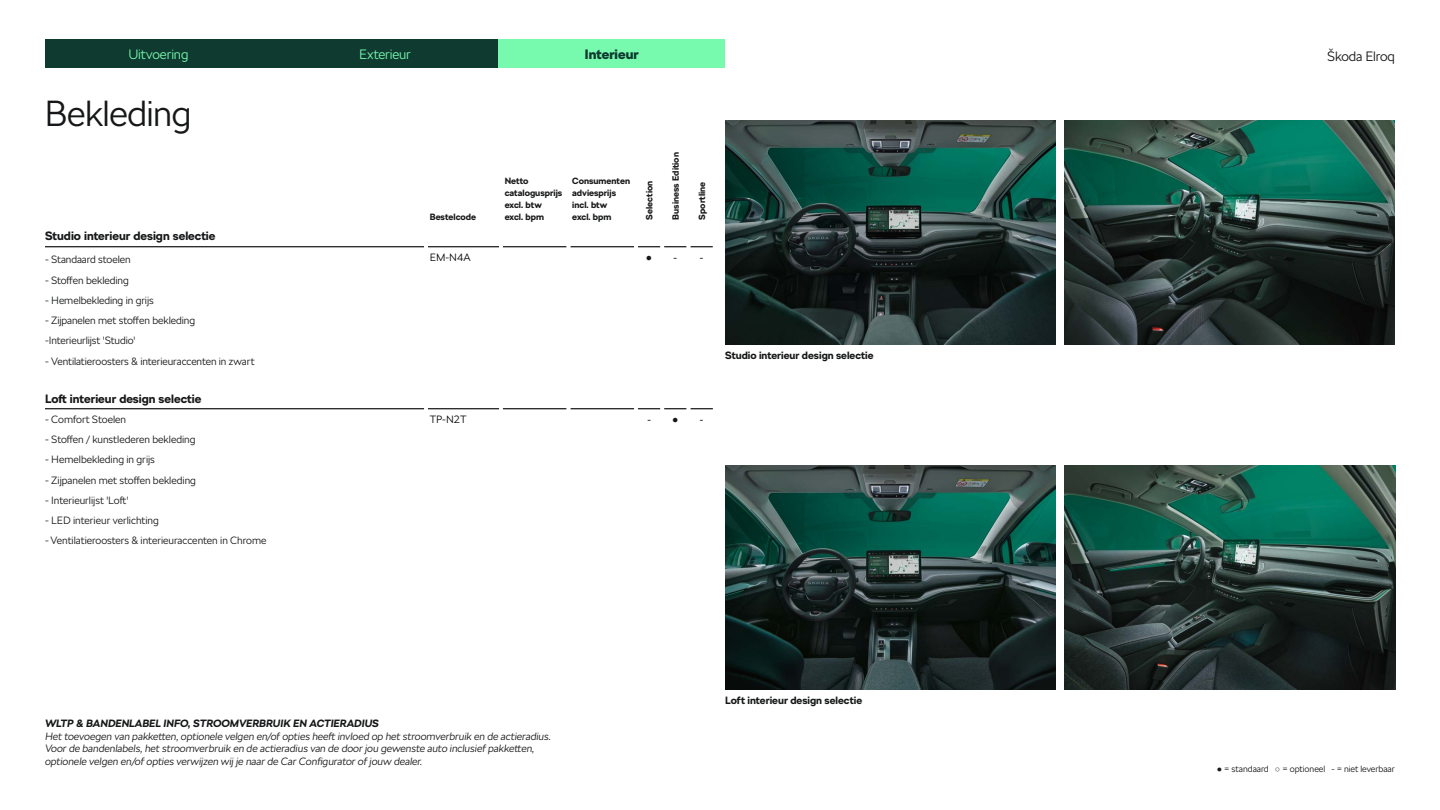
<style>
.page{position:relative;width:1440px;height:810px;background:#fff}
.page>*{position:absolute;margin:0;border:0;box-sizing:border-box;transform-origin:0 0}
.t1{font:300 36px "SKODA Next";letter-spacing:-.015em;color:#161718}
.t2{font:300 13.5px "SKODA Next";letter-spacing:-.01em;color:#78faae}
.t3{font:300 13.5px "SKODA Next";letter-spacing:-.015em;color:#161718}
.t4{font:900 13.5px "SKODA Next";color:#0e3a2f}
.t5{font:700 12px "SKODA Next";color:#161718}
.t6{font:300 10.5px/20.2px "SKODA Next";color:#161718}
.t7{font:italic 300 10.5px/12.6px "SKODA Next";color:#161718}
.t8{font:700 10.5px "SKODA Next";color:#161718}
.t9{font:italic 700 10.5px "SKODA Next";color:#161718}
.t10{font:300 10.5px "SKODA Next";color:#000}
.t11{font:10.5px "Arial";color:#161718}
.t12{font:700 9px/12px "SKODA Next";color:#161718}
.t13{font:300 9px "SKODA Next";letter-spacing:-.005em;color:#161718}
.s1{font-family:"Arial";font-weight:700}
</style>
<div class="page">
<hr style="left:45px;top:246px;width:379px;height:1px;background:#000">
<hr style="left:428px;top:246px;width:71px;height:1px;background:#000">
<hr style="left:503px;top:246px;width:64px;height:1px;background:#000">
<hr style="left:570px;top:246px;width:64px;height:1px;background:#000">
<svg style="left:638px;top:246px;width:75px;height:1px"></svg>
<hr style="left:45px;top:408px;width:379px;height:1px;background:#000">
<hr style="left:428px;top:408px;width:71px;height:1px;background:#000">
<hr style="left:503px;top:408px;width:64px;height:1px;background:#000">
<hr style="left:570px;top:408px;width:64px;height:1px;background:#000">
<svg style="left:638px;top:408px;width:75px;height:1px"></svg>
<hr style="left:660px;top:226px;width:4px;height:21px;background:#fff">
<hr style="left:687px;top:226px;width:3px;height:21px;background:#fff">
<hr style="left:660px;top:388px;width:4px;height:21px;background:#fff">
<hr style="left:687px;top:388px;width:3px;height:21px;background:#fff">
<div style="left:45px;top:39px;width:227px;height:29px;background:#0e3a2f"></div>
<div style="left:272px;top:39px;width:227px;height:29px;background:#0e3a2f"></div>
<div style="left:499px;top:39px;width:226px;height:29px;background:#78faae"></div>
<img style="left:1064px;top:120px;width:331px;height:225px">
<img style="left:725px;top:120px;width:331px;height:225px">
<img style="left:1064px;top:465px;width:331px;height:225px">
<img style="left:725px;top:465px;width:331px;height:225px">
<p class="t2" style="left:128px;top:46px;width:62px">Uitvoering</p>
<p class="t2" style="left:359px;top:46px;width:53px">Exterieur</p>
<p class="t4" style="left:585px;top:46px;width:55px">Interieur</p>
<h1 class="t1" style="left:45px;top:92px;width:148px">Bekleding</h1>
<p class="t12" style="left:430px;top:211px;width:48px">Bestelcode</p>
<p class="t12" style="left:505px;top:175px;width:59px">Netto catalogusprijs excl. btw excl. bpm</p>
<p class="t12" style="left:572px;top:175px;width:59px">Consumenten adviesprijs incl. btw<br>excl. bpm</p>
<p class="t12" style="left:643px;top:220px;width:40px;rotate:-90deg">Selection</p>
<p class="t12" style="left:670px;top:220px;width:69px;rotate:-90deg">Business Edition</p>
<p class="t12" style="left:696px;top:220px;width:39px;rotate:-90deg">Sportline</p>
<p class="t5" style="left:45px;top:229px;width:172px">Studio interieur design selectie</p>
<p class="t6" style="left:45px;top:250px;width:87px">- Standaard stoelen</p>
<p class="t10" style="left:430px;top:251px;width:42px">EM-N4A</p>
<p class="t11" style="left:646px;top:250px;width:33px">● -</p>
<p class="t11" style="left:700px;top:250px;width:5px">-</p>
<p class="t6" style="left:45px;top:270px;width:85px">- Stoffen bekleding</p>
<p class="t6" style="left:45px;top:290px;width:110px">- Hemelbekleding in grijs</p>
<p class="t6" style="left:45px;top:310px;width:152px">- Zijpanelen met stoffen bekleding -Interieurlijst 'Studio'</p>
<p class="t6" style="left:45px;top:351px;width:211px">- Ventilatieroosters &amp; interieuraccenten in zwart</p>
<p class="t5" style="left:45px;top:391px;width:158px">Loft interieur design selectie</p>
<p class="t6" style="left:45px;top:409px;width:83px">- Comfort Stoelen</p>
<p class="t10" style="left:430px;top:413px;width:38px">TP-N2T</p>
<p class="t11" style="left:647px;top:412px;width:33px">- ●</p>
<p class="t11" style="left:700px;top:412px;width:5px">-</p>
<p class="t6" style="left:45px;top:429px;width:152px">- Stoffen / kunstlederen bekleding</p>
<p class="t6" style="left:45px;top:450px;width:111px">- Hemelbekleding in grijs</p>
<p class="t6" style="left:45px;top:470px;width:153px">- Zijpanelen met stoffen bekleding</p>
<p class="t6" style="left:45px;top:490px;width:85px">- Interieurlijst 'Loft'</p>
<p class="t6" style="left:45px;top:510px;width:115px">- LED interieur verlichting</p>
<p class="t6" style="left:45px;top:531px;width:223px">- Ventilatieroosters &amp; interieuraccenten in Chrome</p>
<p class="t8" style="left:725px;top:349px;width:150px">Studio interieur design selectie</p>
<p class="t9" style="left:45px;top:717px;width:335px">WLTP &amp; BANDENLABEL INFO, STROOMVERBRUIK EN ACTIERADIUS</p>
<p class="t7" style="left:45px;top:730px;width:507px">Het toevoegen van pakketten, optionele velgen en/of opties heeft invloed op het stroomverbruik en de actieradius.<br>Voor de bandenlabels, het stroomverbruik en de actieradius van de door jou gewenste auto inclusief pakketten, optionele velgen en/of opties verwijzen wij je naar de Car Configurator of jouw dealer.</p>
<p class="t8" style="left:725px;top:694px;width:138px">Loft interieur design selectie</p>
<p class="t3" style="left:1327px;top:49px;width:69px">Škoda Elroq</p>
<p class="t13" style="left:1217px;top:763px;width:180px"><span class="s1">●</span> = standaard <span class="s1">○</span> = optioneel - = niet leverbaar</p>
</div>
